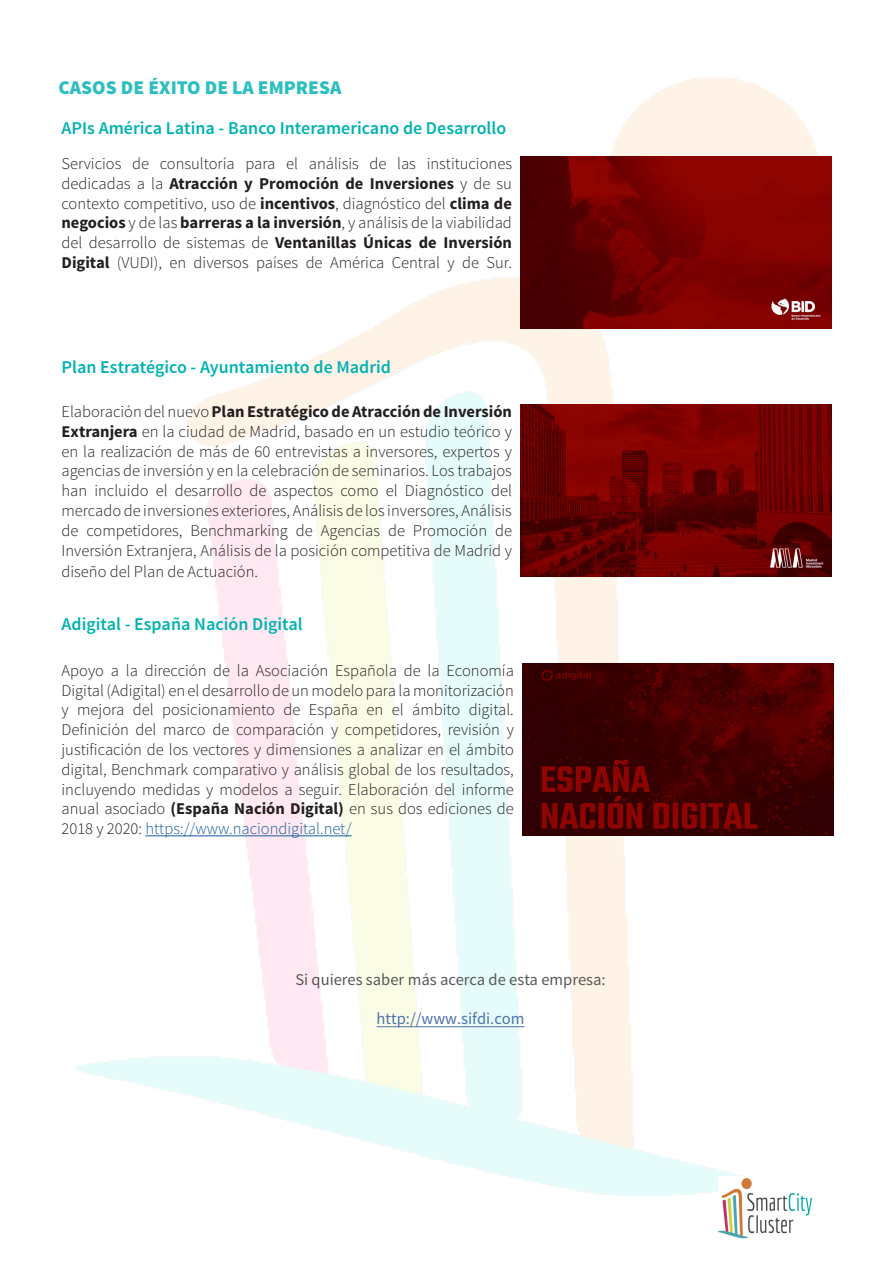
<style>
.page{position:relative;width:893px;height:1263px;background:#fff}
.page>*{position:absolute;margin:0;border:0;box-sizing:border-box;transform-origin:0 0}
.t1{font:900 19.5px "Source Sans Pro";color:#2cbec0}
.t2{font:600 18px "Source Sans Pro";color:#00b2b3}
.t3{font:300 16.5px/19.8px "Source Sans Pro";color:#231f20;text-align:justify}
.t4{font:16.5px "Source Sans Pro";color:#57585a}
.t5{font:16.5px "Source Sans Pro";color:#4d72ac}
.s1{font-weight:700}
.s2{color:#175d9e}
</style>
<div class="page">
<img style="left:76px;top:77px;width:758px;height:1119px">
<img style="left:718px;top:1176px;width:116px;height:63px">
<img style="left:520px;top:157px;width:311px;height:172px">
<img style="left:520px;top:405px;width:311px;height:172px">
<img style="left:523px;top:663px;width:311px;height:172px">
<hr style="left:145px;top:835px;width:207px;height:1px;background:#175d9e">
<hr style="left:377px;top:1026px;width:147px;height:1px;background:#4d72ac">
<p class="t1" style="left:58px;top:75px;width:284px">CASOS DE ÉXITO DE LA EMPRESA</p>
<p class="t2" style="left:62px;top:117px;width:446px">APIs América Latina - Banco Interamericano de Desarrollo</p>
<p class="t3" style="left:62px;top:154px;width:452px">Servicios de consultoría para el análisis de las instituciones dedicadas a la <span class="s1">Atracción y Promoción de Inversiones</span> y de su contexto competitivo, uso de <span class="s1">incentivos</span>, diagnóstico del <span class="s1">clima de negocios</span> y de las <span class="s1">barreras a la inversión</span>, y análisis de la viabilidad del desarrollo de sistemas de <span class="s1">Ventanillas Únicas de Inversión Digital</span> (VUDI), en diversos países de América Central y de Sur.</p>
<p class="t2" style="left:62px;top:355px;width:331px">Plan Estratégico - Ayuntamiento de Madrid</p>
<p class="t3" style="left:62px;top:402px;width:452px">Elaboración del nuevo <span class="s1">Plan Estratégico de Atracción de Inversión Extranjera</span> en la ciudad de Madrid, basado en un estudio teórico y en la realización de más de 60 entrevistas a inversores, expertos y agencias de inversión y en la celebración de seminarios. Los trabajos han incluido el desarrollo de aspectos como el Diagnóstico del mercado de inversiones exteriores, Análisis de los inversores, Análisis de competidores, Benchmarking de Agencias de Promoción de Inversión Extranjera, Análisis de la posición competitiva de Madrid y</p>
<p class="t3" style="left:62px;top:562px;width:198px">diseño del Plan de Actuación.</p>
<p class="t2" style="left:62px;top:612px;width:243px">Adigital - España Nación Digital</p>
<p class="t3" style="left:62px;top:660px;width:454px">Apoyo a la dirección de la Asociación Española de la Economía Digital (Adigital) en el desarrollo de un modelo para la monitorización y mejora del posicionamiento de España en el ámbito digital.<br>Definición del marco de comparación y competidores, revisión y justificación de los vectores y dimensiones a analizar en el ámbito digital, Benchmark comparativo y análisis global de los resultados, incluyendo medidas y modelos a seguir. Elaboración del informe anual asociado <span class="s1">(España Nación Digital)</span> en sus dos ediciones de 2018 y 2020: <span class="s2">https://www.naciondigital.net/</span></p>
<p class="t4" style="left:295px;top:969px;width:312px">Si quieres saber más acerca de esta empresa:</p>
<p class="t5" style="left:377px;top:1009px;width:149px">http://www.sifdi.com</p>
</div>
